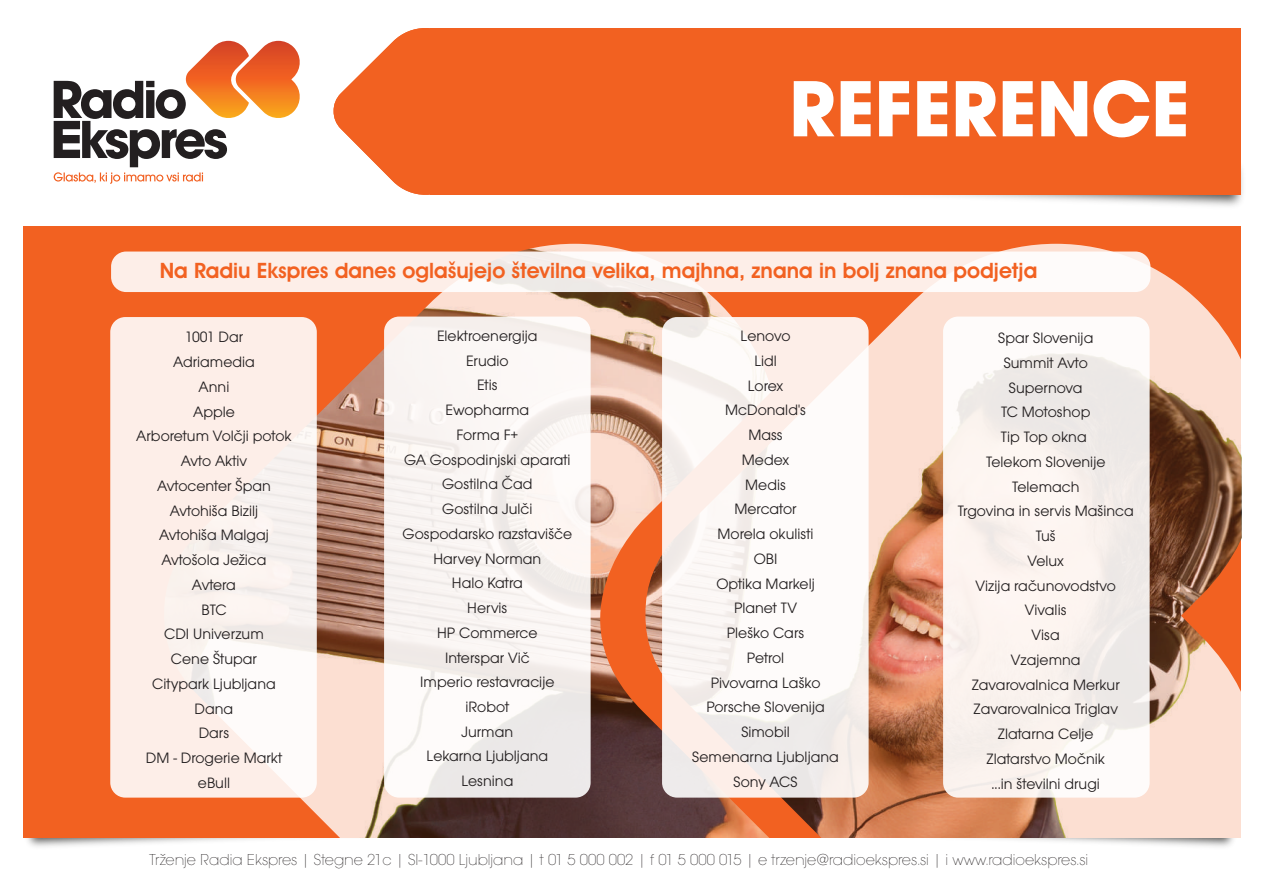
<style>
.page{position:relative;width:1263px;height:893px;background:#fff}
.page>*{position:absolute;margin:0;border:0;box-sizing:border-box;transform-origin:0 0}
.t1{font:700 77.7px "Avant Garde IT Cby BT";color:#fff}
.t2{font:600 21.3px "Avant Garde IT Cby BT";color:#f26121}
.t3{font:16.5px "Avant Gar Got Itc TCE Extr Ligh";color:#231f20}
.t4{font:15.6px/24.8px "Avant Gar Got Itc TCE";color:#231f20;text-align:center}
</style>
<div class="page">
<img style="left:983px;top:838px;width:251px;height:9px">
<img style="left:27px;top:838px;width:252px;height:9px">
<img style="left:928px;top:169px;width:315px;height:37px">
<svg style="left:54px;top:41px;width:246px;height:143px"></svg>
<div style="left:430px;top:28px;width:811px;height:167px;background:#f26121"></div>
<svg style="left:333px;top:28px;width:97px;height:167px"></svg>
<div style="left:23px;top:226px;width:1218px;height:612px;background:#f26121"></div>
<img style="left:164px;top:244px;width:1077px;height:594px">
<div style="left:110px;top:317px;width:207px;height:481px;background:linear-gradient(to right,#feede6,#faf4f1);border-radius:15px"></div>
<div style="left:384px;top:317px;width:207px;height:481px;background:linear-gradient(to right,#f9f4f2,#f6f1f0);border-radius:15px"></div>
<div style="left:662px;top:317px;width:206px;height:481px;background:linear-gradient(to right,#f9f2ef,#fcf7f5);border-radius:15px"></div>
<div style="left:943px;top:317px;width:206px;height:481px;background:linear-gradient(to right,#fcf5f0,#f2eeec);border-radius:15px"></div>
<svg style="left:111px;top:252px;width:1039px;height:40px;fill:#fdeee8"></svg>
<h1 class="t1" style="left:789px;top:61px;width:402px">REFERENCE</h1>
<h2 class="t2" style="left:160px;top:258px;width:879px">Na Radiu Ekspres danes oglašujejo številna velika, majhna, znana in bolj znana podjetja</h2>
<p class="t4" style="left:136px;top:325px;width:157px">1001 Dar<br>Adriamedia<br>Anni<br>Apple<br>Arboretum Volčji potok<br>Avto Aktiv<br>Avtocenter Špan<br>Avtohiša Bizilj<br>Avtohiša Malgaj<br>Avtošola Ježica<br>Avtera<br>BTC<br>CDI Univerzum<br>Cene Štupar<br>Citypark Ljubljana<br>Dana<br>Dars<br>DM - Drogerie Markt eBull</p>
<p class="t4" style="left:403px;top:323px;width:171px">Elektroenergija<br>Erudio<br>Etis<br>Ewopharma<br>Forma F+<br>GA Gospodinjski aparati<br>Gostilna Čad<br>Gostilna Julči<br>Gospodarsko razstavišče<br>Harvey Norman<br>Halo Katra<br>Hervis<br>HP Commerce<br>Interspar Vič<br>Imperio restavracije iRobot<br>Jurman<br>Lekarna Ljubljana<br>Lesnina</p>
<p class="t4" style="left:692px;top:324px;width:148px">Lenovo<br>Lidl<br>Lorex<br>McDonald's<br>Mass<br>Medex<br>Medis<br>Mercator<br>Morela okulisti<br>OBI<br>Optika Markelj<br>Planet TV<br>Pleško Cars<br>Petrol<br>Pivovarna Laško<br>Porsche Slovenija<br>Simobil<br>Semenarna Ljubljana<br>Sony ACS</p>
<p class="t4" style="left:958px;top:326px;width:178px">Spar Slovenija<br>Summit Avto<br>Supernova<br>TC Motoshop<br>Tip Top okna<br>Telekom Slovenije<br>Telemach<br>Trgovina in servis Mašinca<br>Tuš<br>Velux<br>Vizija računovodstvo<br>Vivalis<br>Visa<br>Vzajemna<br>Zavarovalnica Merkur<br>Zavarovalnica Triglav<br>Zlatarna Celje<br>Zlatarstvo Močnik<br>...in številni drugi</p>
<p class="t3" style="left:149px;top:850px;width:941px">Trženje Radia Ekspres | Stegne 21c | SI-1000 Ljubljana | t 01 5 000 002 | f 01 5 000 015 | e trzenje@radioekspres.si | i www.radioekspres.si</p>
</div>
